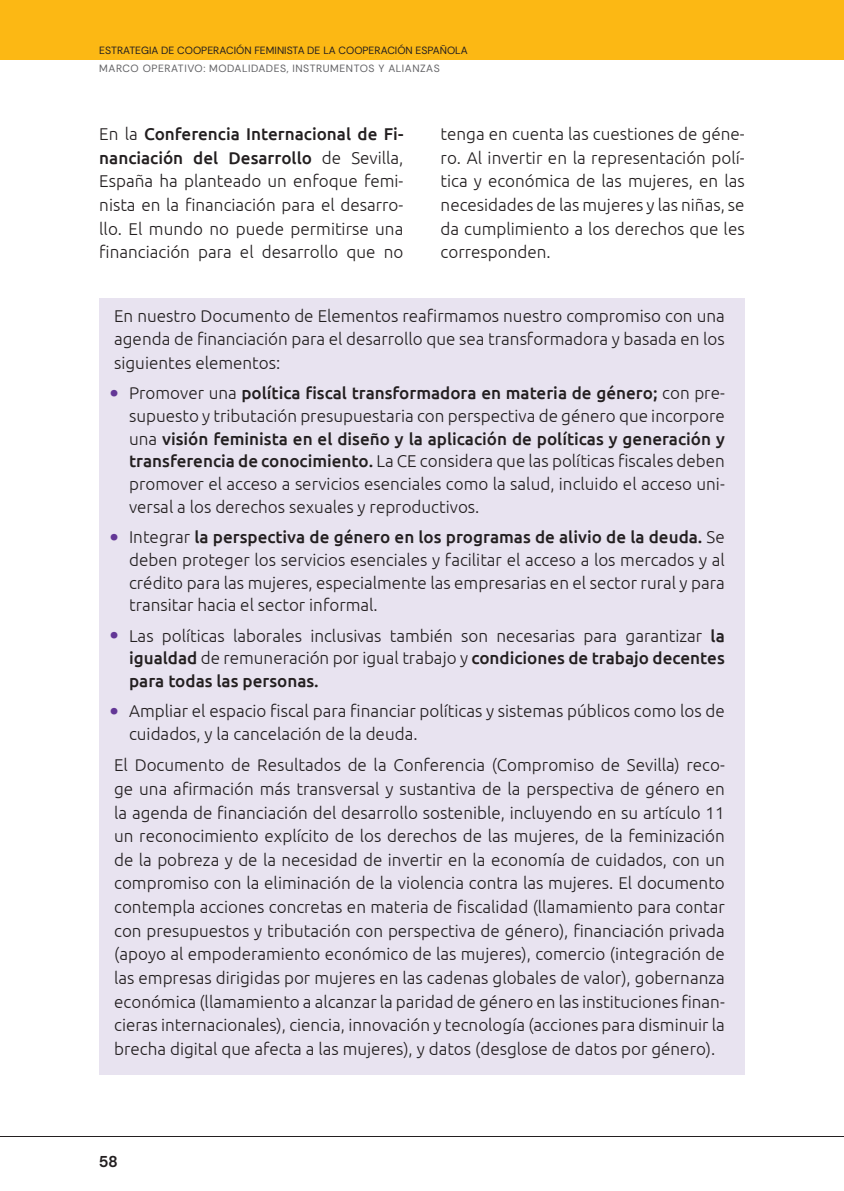
<style>
.page{position:relative;width:844px;height:1191px;background:#fff}
.page>*{position:absolute;margin:0;border:0;box-sizing:border-box;transform-origin:0 0}
.t1{font:300 17.15px/23.6px "Ubuntu";color:#231f20;text-align:justify}
.t2{font:15.75px "Rethink Sans";color:#231f20}
.t3{font:10.5px "Rethink Sans";color:#231f20}
.t4{font:10.5px "Rethink Sans";letter-spacing:.05em;color:#636366}
.s1{font-weight:500}
.s2{font-size:28px;color:#633796}
</style>
<div class="page">
<div style="left:99px;top:298px;width:645px;height:776px;background:#e8e3f0"></div>
<hr style="left:0;top:1136px;width:843px;height:1px;background:#231f20">
<div style="left:0;top:0;width:843px;height:60px;background:#fcb814"></div>
<hr style="left:843px;top:0;width:1px;height:60px;background:#fcb814">
<p class="t3" style="left:99px;top:44px;width:370px">ESTRATEGIA DE COOPERACIÓN FEMINISTA DE LA COOPERACIÓN ESPAÑOLA</p>
<p class="t4" style="left:99px;top:62px;width:296px">MARCO OPERATIVO: MODALI DADES, INSTRUMENTOS Y ALIA</p>
<p class="t4" style="left:412px;top:62px;width:22px">NZAS</p>
<p class="t1" style="left:99px;top:122px;width:305px">En la <span class="s1">Conferencia Internacional de Fi&shy;nanciación del Desarrollo</span> de Sevilla, España ha planteado un enfoque femi&shy;nista en la financiación para el desarro&shy;llo. El mundo no puede permitirse una financiación para el desarrollo que no</p>
<p class="t1" style="left:440px;top:122px;width:305px">tenga en cuenta las cuestiones de géne&shy;ro. Al invertir en la representación polí&shy;tica y económica de las mujeres, en las necesidades de las mujeres y las niñas, se da cumplimiento a los derechos que les corresponden.</p>
<p class="t1" style="left:114px;top:303px;width:612px">En nuestro Documento de Elementos reafirmamos nuestro compromiso con una agenda de financiación para el desarrollo que sea transformadora y basada en los siguientes elementos:</p>
<p class="t1" style="left:129px;top:381px;width:597px;line-height:22.8px;text-indent:-20px"><span class="s2">•</span> Promover una <span class="s1">política fiscal transformadora en materia de género;</span> con pre&shy;supuesto y tributación presupuestaria con perspectiva de género que incorpore una <span class="s1">visión feminista en el diseño y la aplicación de políticas y generación y transferencia de conocimiento.</span> La CE considera que las políticas fiscales deben promover el acceso a servicios esenciales como la salud, incluido el acceso uni&shy;versal a los derechos sexuales y reproductivos.</p>
<p class="t1" style="left:129px;top:525px;width:597px;line-height:22.8px;text-indent:-20px"><span class="s2">•</span> Integrar <span class="s1">la perspectiva de género en los programas de alivio de la deuda.</span> Se deben proteger los servicios esenciales y facilitar el acceso a los mercados y al crédito para las mujeres, especialmente las empresarias en el sector rural y para transitar hacia el sector informal.</p>
<p class="t1" style="left:129px;top:624px;width:597px;line-height:22.8px;text-indent:-20px"><span class="s2">•</span> Las políticas laborales inclusivas también son necesarias para garantizar <span class="s1">la igualdad</span> de remuneración por igual trabajo y <span class="s1">condiciones de trabajo decentes para todas las personas.</span></p>
<p class="t1" style="left:129px;top:699px;width:597px;line-height:22.8px;text-indent:-20px"><span class="s2">•</span> Ampliar el espacio fiscal para financiar políticas y sistemas públicos como los de cuidados, y la cancelación de la deuda.</p>
<p class="t1" style="left:114px;top:753px;width:612px">El Documento de Resultados de la Conferencia (Compromiso de Sevilla) reco&shy;ge una afirmación más transversal y sustantiva de la perspectiva de género en la agenda de financiación del desarrollo sostenible, incluyendo en su artículo 11 un reconocimiento explícito de los derechos de las mujeres, de la feminización de la pobreza y de la necesidad de invertir en la economía de cuidados, con un compromiso con la eliminación de la violencia contra las mujeres. El documento contempla acciones concretas en materia de fiscalidad (llamamiento para contar con presupuestos y tributación con perspectiva de género), financiación privada (apoyo al empoderamiento económico de las mujeres), comercio (integración de las empresas dirigidas por mujeres en las cadenas globales de valor), gobernanza económica (llamamiento a alcanzar la paridad de género en las instituciones finan&shy;cieras internacionales), ciencia, innovación y tecnología (acciones para disminuir la brecha digital que afecta a las mujeres), y datos (desglose de datos por género).</p>
<p class="t2" style="left:99px;top:1152px;width:20px">58</p>
</div>
